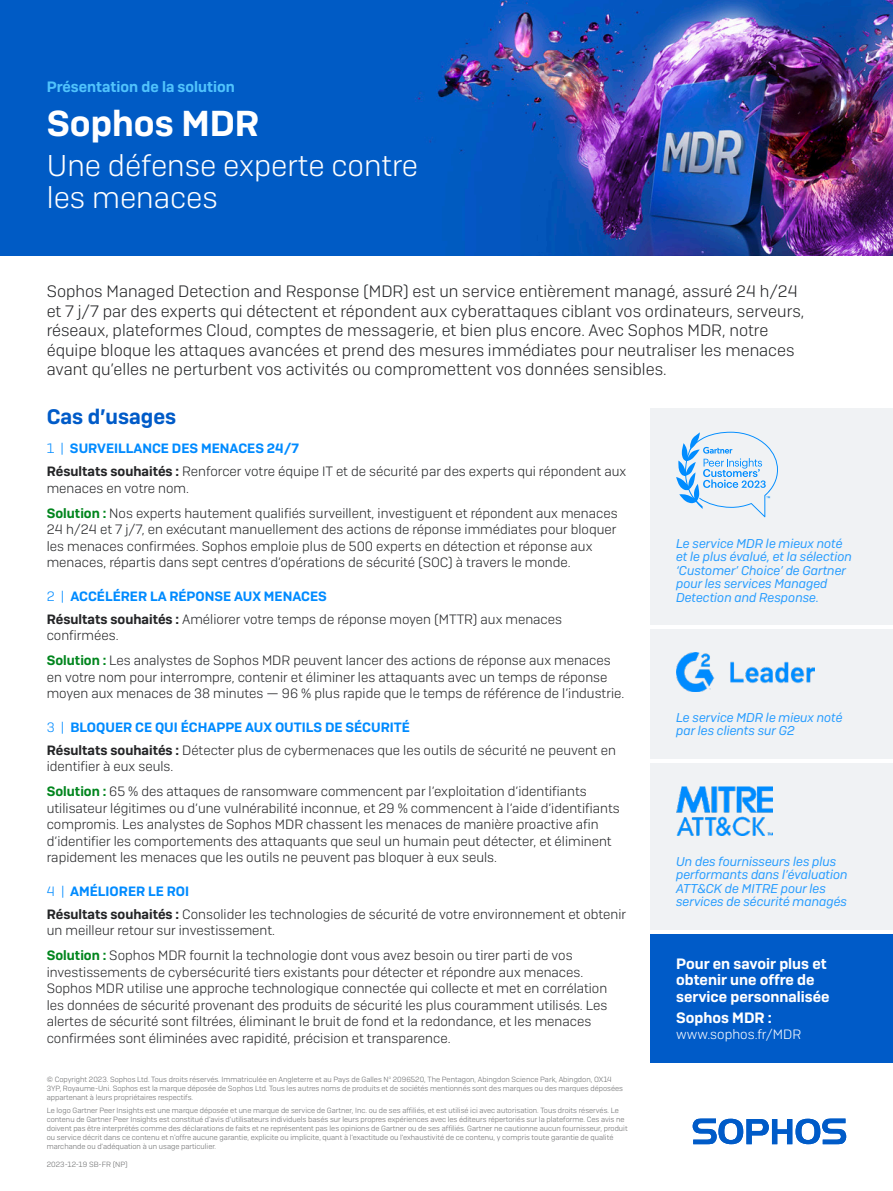
<style>
.page{position:relative;width:893px;height:1191px;background:#fff}
.page>*{position:absolute;margin:0;border:0;box-sizing:border-box;transform-origin:0 0}
.Title_-_Product_Name{font:600 36px "Sophos Sans";color:#fff}
.SubTitle{font:300 30px/31.5px "Sophos Sans";color:#fff}
.Use_Cases_-_Blue_HDL{font:600 21px "Sophos Sans";color:#005bc8}
.Intro_Copy{font:300 16.5px/19.5px "Sophos Sans";color:#242527}
.CTA_Heading{font:600 15px/16.5px "Sophos Sans";color:#fff}
.Solution_Brief_-_Top{font:600 15px "Sophos Sans";color:#50c3fc}
.Body_Copy{font:300 13.5px/16.5px "Sophos Sans";color:#242527}
.Use_Cases_-_SubHDL{font:600 13.5px "Sophos Sans";color:#008bff}
.CTA_Heading-2{font:300 13.5px "Sophos Sans";color:#fff}
.t1{font:italic 12.75px/13.5px "Sophos Sans";color:#269cff}
.Signature{font:300 7.5px/9px "Sophos Sans";color:#696a6b}
.s1{font-weight:300}
.s2{font-weight:600}
.s3{font-weight:600;color:#00851d}
</style>
<div class="page">
<img style="left:0;top:0;width:893px;height:255px">
<div style="left:651px;top:934px;width:242px;height:128px;background:#005bc8"></div>
<div style="left:651px;top:763px;width:242px;height:167px;background:#f0f2f4"></div>
<img style="left:676px;top:786px;width:96px;height:49px">
<div style="left:651px;top:629px;width:242px;height:130px;background:#f0f2f4"></div>
<img style="left:676px;top:653px;width:138px;height:38px">
<div style="left:651px;top:408px;width:242px;height:217px;background:#f0f2f4"></div>
<svg style="left:676px;top:432px;width:102px;height:85px"></svg>
<svg style="left:693px;top:1118px;width:153px;height:26px"></svg>
<p class="Solution_Brief_-_Top" style="left:47px;top:78px;width:190px">Présentation de la solution</p>
<p class="Title_-_Product_Name" style="left:47px;top:101px;width:214px">Sophos MDR</p>
<p class="SubTitle" style="left:47px;top:150px;width:373px">Une défense experte contre les menaces</p>
<p class="Intro_Copy" style="left:47px;top:281px;width:759px">Sophos Managed Detection and Response (MDR) est un service entièrement managé, assuré 24 h/24 et 7 j/7 par des experts qui détectent et répondent aux cyberattaques ciblant vos ordinateurs, serveurs, réseaux, plateformes Cloud, comptes de messagerie, et bien plus encore. Avec Sophos MDR, notre équipe bloque les attaques avancées et prend des mesures immédiates pour neutraliser les menaces avant qu’elles ne perturbent vos activités ou compromettent vos données sensibles.</p>
<p class="Use_Cases_-_Blue_HDL" style="left:47px;top:404px;width:131px">Cas d’usages</p>
<p class="Use_Cases_-_SubHDL" style="left:47px;top:440px;width:254px"><span class="s1">1 |</span> SURVEILLANCE DES MENACES 24/7</p>
<p class="Body_Copy" style="left:47px;top:463px;width:581px"><span class="s2">Résultats souhaités :</span> Renforcer votre équipe IT et de sécurité par des experts qui répondent aux menaces en votre nom.</p>
<p class="Body_Copy" style="left:47px;top:504px;width:572px"><span class="s3">Solution :</span> Nos experts hautement qualifiés surveillent, investiguent et répondent aux menaces 24 h/24 et 7 j/7, en exécutant manuellement des actions de réponse immédiates pour bloquer les menaces confirmées. Sophos emploie plus de 500 experts en détection et réponse aux menaces, répartis dans sept centres d’opérations de sécurité (SOC) à travers le monde.</p>
<p class="Use_Cases_-_SubHDL" style="left:47px;top:588px;width:282px"><span class="s1">2 |</span> ACCÉLÉRER LA RÉPONSE AUX MENACES</p>
<p class="Body_Copy" style="left:47px;top:610px;width:517px"><span class="s2">Résultats souhaités :</span> Améliorer votre temps de réponse moyen (MTTR) aux menaces confirmées.</p>
<p class="Body_Copy" style="left:47px;top:652px;width:579px"><span class="s3">Solution :</span> Les analystes de Sophos MDR peuvent lancer des actions de réponse aux menaces en votre nom pour interrompre, contenir et éliminer les attaquants avec un temps de réponse moyen aux menaces de 38 minutes — 96 % plus rapide que le temps de référence de l’industrie.</p>
<p class="Use_Cases_-_SubHDL" style="left:47px;top:718px;width:365px"><span class="s1">3 |</span> BLOQUER CE QUI ÉCHAPPE AUX OUTILS DE SÉCURITÉ</p>
<p class="Body_Copy" style="left:47px;top:741px;width:571px"><span class="s2">Résultats souhaités :</span> Détecter plus de cybermenaces que les outils de sécurité ne peuvent en identifier à eux seuls.</p>
<p class="Body_Copy" style="left:47px;top:783px;width:574px"><span class="s3">Solution :</span> 65 % des attaques de ransomware commencent par l’exploitation d’identifiants utilisateur légitimes ou d’une vulnérabilité inconnue, et 29 % commencent à l’aide d’identifiants compromis. Les analystes de Sophos MDR chassent les menaces de manière proactive afin d’identifier les comportements des attaquants que seul un humain peut détecter, et éliminent rapidement les menaces que les outils ne peuvent pas bloquer à eux seuls.</p>
<p class="Use_Cases_-_SubHDL" style="left:47px;top:882px;width:144px"><span class="s1">4 |</span> AMÉLIORER LE ROI</p>
<p class="Body_Copy" style="left:47px;top:905px;width:581px"><span class="s2">Résultats souhaités :</span> Consolider les technologies de sécurité de votre environnement et obtenir un meilleur retour sur investissement.</p>
<p class="Body_Copy" style="left:47px;top:947px;width:562px"><span class="s3">Solution :</span> Sophos MDR fournit la technologie dont vous avez besoin ou tirer parti de vos investissements de cybersécurité tiers existants pour détecter et répondre aux menaces.<br>Sophos MDR utilise une approche technologique connectée qui collecte et met en corrélation les données de sécurité provenant des produits de sécurité les plus couramment utilisés. Les alertes de sécurité sont filtrées, éliminant le bruit de fond et la redondance, et les menaces confirmées sont éliminées avec rapidité, précision et transparence.</p>
<p class="Signature" style="left:47px;top:1074px;width:578px">© Copyright 2023. Sophos Ltd. Tous droits réservés. Immatriculée en Angleterre et au Pays de Galles N<sup>o</sup> 2096520, The Pentagon, Abingdon Science Park, Abingdon, OX14<br>3YP, Royaume-Uni. Sophos est la marque déposée de Sophos Ltd. Tous les autres noms de produits et de sociétés mentionnés sont des marques ou des marques déposées appartenant à leurs propriétaires respectifs.</p>
<p class="Signature" style="left:47px;top:1105px;width:582px">Le logo Gartner Peer Insights est une marque déposée et une marque de service de Gartner, Inc. ou de ses affiliés, et est utilisé ici avec autorisation. Tous droits réservés. Le contenu de Gartner Peer Insights est constitué d’avis d’utilisateurs individuels basés sur leurs propres expériences avec les éditeurs répertoriés sur la plateforme. Ces avis ne doivent pas être interprétés comme des déclarations de faits et ne représentent pas les opinions de Gartner ou de ses affiliés. Gartner ne cautionne aucun fournisseur, produit ou service décrit dans ce contenu et n’offre aucune garantie, explicite ou implicite, quant à l’exactitude ou l’exhaustivité de ce contenu, y compris toute garantie de qualité marchande ou d’adéquation à un usage particulier.</p>
<p class="Signature" style="left:47px;top:1159px;width:82px">2023-12-19 SB-FR (NP)</p>
<p class="t1" style="left:676px;top:536px;width:177px">Le service MDR le mieux noté et le plus évalué, et la sélection ‘Customer’ Choice’ de Gartner pour les services Managed<br>Detection and Response.</p>
<p class="t1" style="left:676px;top:710px;width:168px">Le service MDR le mieux noté par les clients sur G2</p>
<p class="t1" style="left:676px;top:854px;width:173px">Un des fournisseurs les plus performants dans l’évaluation<br>ATT&amp;CK de MITRE pour les services de sécurité managés</p>
<p class="CTA_Heading" style="left:676px;top:955px;width:155px">Pour en savoir plus et obtenir une offre de service personnalisée</p>
<p class="CTA_Heading" style="left:676px;top:1009px;width:97px">Sophos MDR :</p>
<p class="CTA_Heading-2" style="left:676px;top:1026px;width:127px">www.sophos.fr/MDR</p>
</div>
